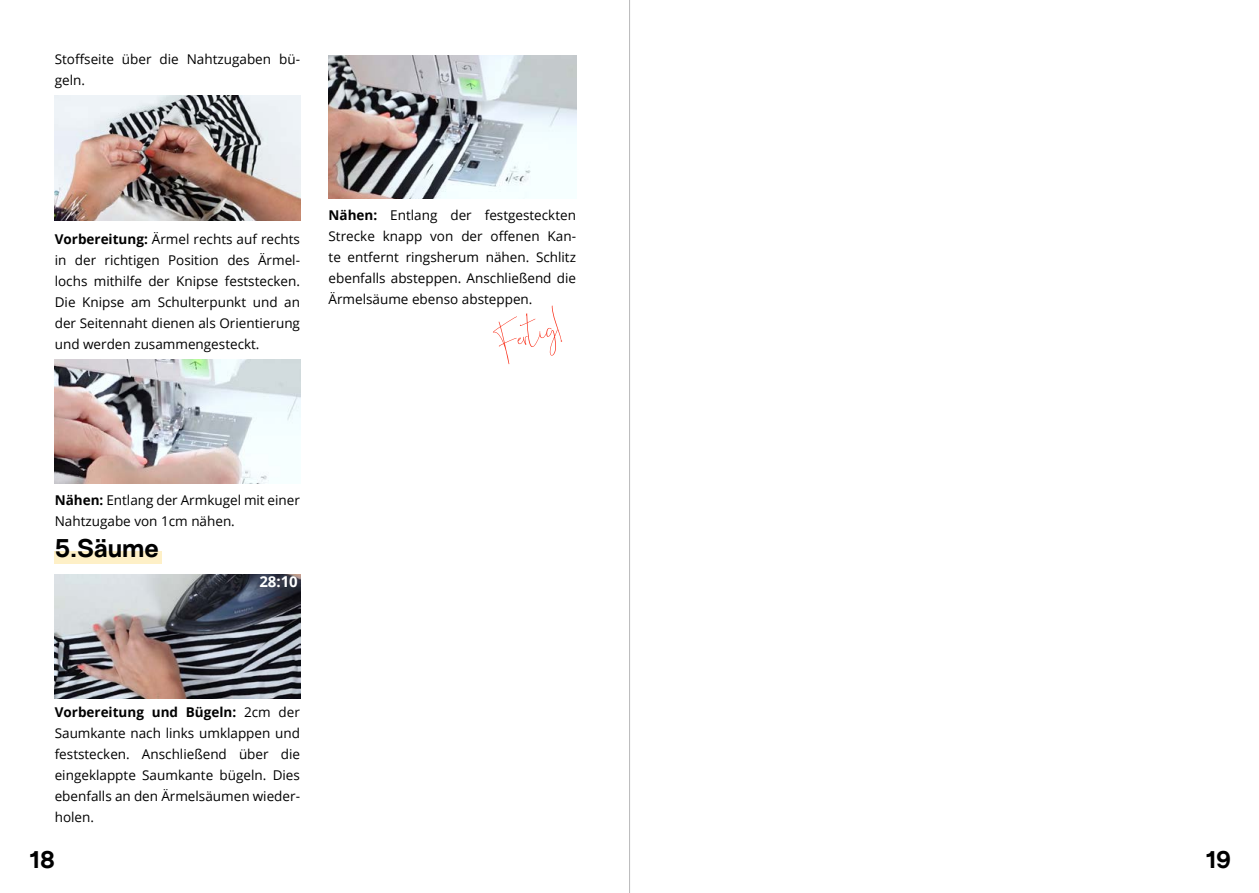
<style>
.page{position:relative;width:1259px;height:893px;background:#fff}
.page>*{position:absolute;margin:0;border:0;box-sizing:border-box;transform-origin:0 0}
.t1{font:49.95px "Cellina";color:#f9331e}
.t2{font:700 25.5px "Nurom";color:#000}
.t3{font:700 24px "Nurom";color:#000}
.t4{font:700 15px "Open Sans";color:#fff}
.t5{font:13.5px/21px "Open Sans";color:#000;text-align:justify}
.s1{font-weight:700}
</style>
<div class="page">
<img style="left:54px;top:96px;width:246px;height:124px">
<img style="left:55px;top:360px;width:245px;height:124px">
<img style="left:55px;top:574px;width:245px;height:125px">
<div style="left:55px;top:551px;width:107px;height:13px;background:#fef0c7"></div>
<img style="left:328px;top:55px;width:248px;height:143px">
<hr style="left:629px;top:0;width:1px;height:893px;background:#b9b9ba">
<p class="t5" style="left:55px;top:49px;width:247px">Stoffseite über die Nahtzugaben bü&shy;geln.</p>
<p class="t5" style="left:55px;top:228px;width:247px"><span class="s1">Vorbereitung:</span> Ärmel rechts auf rechts in der richtigen Position des Ärmel&shy;lochs mithilfe der Knipse feststecken.<br>Die Knipse am Schulterpunkt und an der Seitennaht dienen als Orientierung und werden zusammengesteckt.</p>
<p class="t5" style="left:328px;top:204px;width:249px"><span class="s1">Nähen:</span> Entlang der festgesteckten Strecke knapp von der offenen Kan&shy;te entfernt ringsherum nähen. Schlitz ebenfalls absteppen. Anschließend die Ärmelsäume ebenso absteppen.</p>
<h1 class="t1" style="left:490px;top:321px;width:66px;rotate:-16deg">Fertig!</h1>
<p class="t5" style="left:55px;top:489px;width:247px"><span class="s1">Nähen:</span> Entlang der Armkugel mit einer<br>Nahtzugabe von 1cm nähen.</p>
<h2 class="t2" style="left:55px;top:532px;width:106px">5.Säume</h2>
<p class="t4" style="left:259px;top:571px;width:40px">28:10</p>
<p class="t5" style="left:55px;top:701px;width:247px"><span class="s1">Vorbereitung und Bügeln:</span> 2cm der Saumkante nach links umklappen und feststecken. Anschließend über die eingeklappte Saumkante bügeln. Dies ebenfalls an den Ärmelsäumen wieder&shy;holen.</p>
<h3 class="t3" style="left:30px;top:845px;width:27px">18</h3>
<h3 class="t3" style="left:1205px;top:845px;width:27px">19</h3>
</div>
